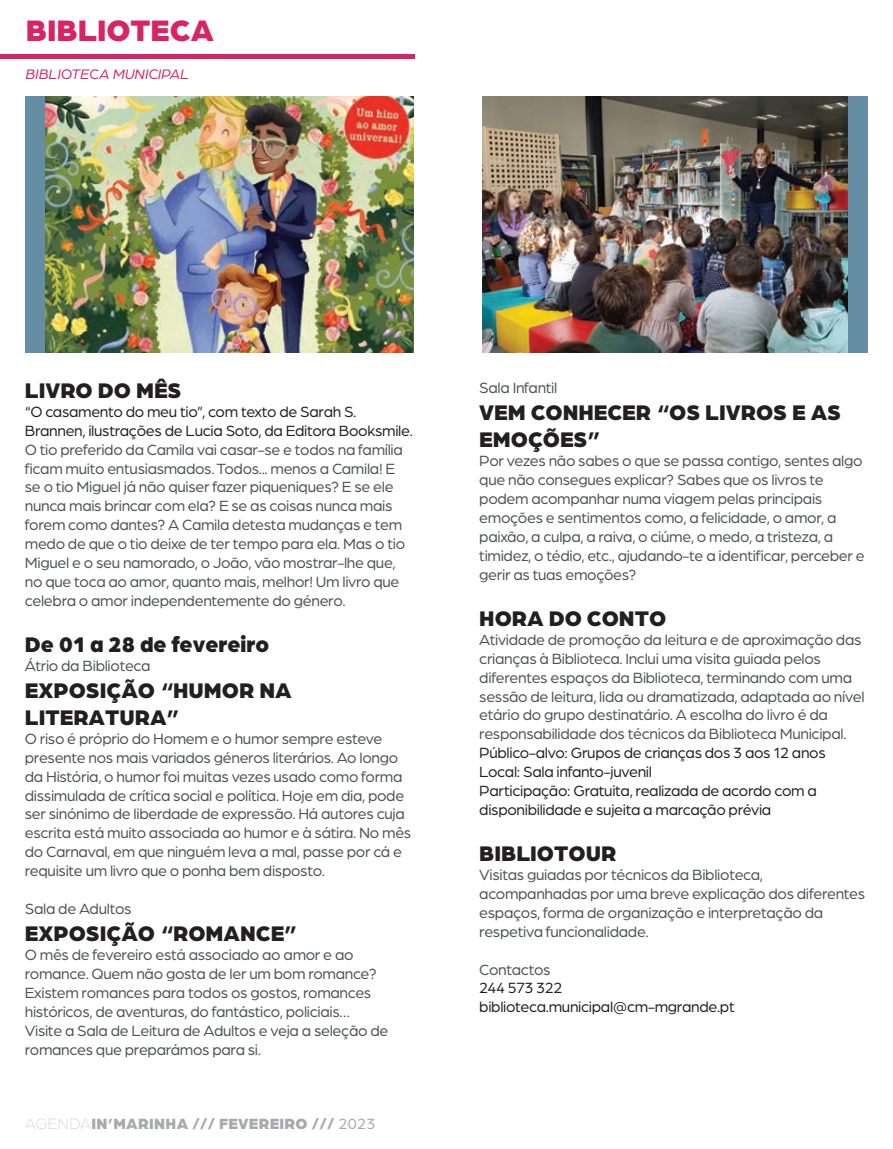
<style>
.page{position:relative;width:893px;height:1149px;background:#fff}
.page>*{position:absolute;margin:0;border:0;box-sizing:border-box;transform-origin:0 0}
.t1{font:900 31.5px "Arboria";color:#d62465}
.t2{font:900 22.5px/27px "Arboria";color:#231f20}
.t3{font:15.75px/18.9px "Arboria";letter-spacing:-.02em;color:#4f5252}
.t4{font:15.75px/18.9px "Arboria";letter-spacing:-.02em;color:#231f20}
.t5{font:900 15.75px "Arboria";letter-spacing:.02em;color:#a8a9ad}
.t6{font:italic 14.62px "Arboria";color:#d62465}
.s1{font-weight:100}
.s2{font-weight:400}
</style>
<div class="page">
<hr style="left:0;top:54px;width:414px;height:4px;background:#d62465">
<img style="left:45px;top:96px;width:368px;height:256px">
<img style="left:482px;top:96px;width:366px;height:256px">
<div style="left:25px;top:96px;width:20px;height:256px;background:#658ea5"></div>
<div style="left:848px;top:96px;width:20px;height:256px;background:#658ea5"></div>
<h1 class="t1" style="left:26px;top:7px;width:190px">BIBLIOTECA</h1>
<p class="t6" style="left:26px;top:64px;width:165px">BIBLIOTECA MUNICIPAL</p>
<h2 class="t2" style="left:25px;top:375px;width:158px">LIVRO DO MÊS</h2>
<p class="t4" style="left:25px;top:401px;width:390px">“O casamento do meu tio”, com texto de Sarah S.<br>Brannen, ilustrações de Lucia Soto, da Editora Booksmile.</p>
<p class="t3" style="left:25px;top:439px;width:382px">O tio preferido da Camila vai casar-se e todos na família ficam muito entusiasmados. Todos... menos a Camila! E se o tio Miguel já não quiser fazer piqueniques? E se ele nunca mais brincar com ela? E se as coisas nunca mais forem como dantes? A Camila detesta mudanças e tem medo de que o tio deixe de ter tempo para ela. Mas o tio Miguel e o seu namorado, o João, vão mostrar-lhe que, no que toca ao amor, quanto mais, melhor! Um livro que celebra o amor independentemente do género.</p>
<h2 class="t2" style="left:25px;top:629px;width:246px">De 01 a 28 de fevereiro</h2>
<p class="t3" style="left:25px;top:655px;width:127px">Átrio da Biblioteca</p>
<h2 class="t2" style="left:25px;top:675px;width:268px">EXPOSIÇÃO “HUMOR NA<br>LITERATURA”</h2>
<p class="t3" style="left:25px;top:728px;width:388px">O riso é próprio do Homem e o humor sempre esteve presente nos mais variados géneros literários. Ao longo da História, o humor foi muitas vezes usado como forma dissimulada de crítica social e política. Hoje em dia, pode ser sinónimo de liberdade de expressão. Há autores cuja escrita está muito associada ao humor e à sátira. No mês do Carnaval, em que ninguém leva a mal, passe por cá e requisite um livro que o ponha bem disposto.</p>
<p class="t3" style="left:25px;top:898px;width:108px">Sala de Adultos</p>
<h2 class="t2" style="left:25px;top:918px;width:274px">EXPOSIÇÃO “ROMANCE”</h2>
<p class="t3" style="left:25px;top:944px;width:365px">O mês de fevereiro está associado ao amor e ao romance. Quem não gosta de ler um bom romance?<br>Existem romances para todos os gostos, romances históricos, de aventuras, do fantástico, policiais… Visite a Sala de Leitura de Adultos e veja a seleção de romances que preparámos para si.</p>
<p class="t5" style="left:25px;top:1111px;width:352px"><span class="s1">AGENDA</span>IN’MARINHA /// FEVEREIRO /// <span class="s2">2023</span></p>
<p class="t3" style="left:479px;top:378px;width:80px">Sala Infantil</p>
<h2 class="t2" style="left:479px;top:397px;width:363px">VEM CONHECER “OS LIVROS E AS<br>EMOÇÕES”</h2>
<p class="t3" style="left:479px;top:451px;width:387px">Por vezes não sabes o que se passa contigo, sentes algo que não consegues explicar? Sabes que os livros te podem acompanhar numa viagem pelas principais emoções e sentimentos como, a felicidade, o amor, a paixão, a culpa, a raiva, o ciúme, o medo, a tristeza, a timidez, o tédio, etc., ajudando-te a identificar, perceber e gerir as tuas emoções?</p>
<h2 class="t2" style="left:479px;top:603px;width:188px">HORA DO CONTO</h2>
<p class="t3" style="left:479px;top:629px;width:387px">Atividade de promoção da leitura e de aproximação das crianças à Biblioteca. Inclui uma visita guiada pelos diferentes espaços da Biblioteca, terminando com uma sessão de leitura, lida ou dramatizada, adaptada ao nível etário do grupo destinatário. A escolha do livro é da responsabilidade dos técnicos da Biblioteca Municipal.</p>
<p class="t4" style="left:479px;top:742px;width:348px">Público-alvo: Grupos de crianças dos 3 aos 12 anos Local: Sala infanto-juvenil<br>Participação: Gratuita, realizada de acordo com a disponibilidade e sujeita a marcação prévia</p>
<h2 class="t2" style="left:479px;top:838px;width:139px">BIBLIOTOUR</h2>
<p class="t3" style="left:479px;top:864px;width:388px">Visitas guiadas por técnicos da Biblioteca, acompanhadas por uma breve explicação dos diferentes espaços, forma de organização e interpretação da respetiva funcionalidade.</p>
<p class="t3" style="left:479px;top:958px;width:73px">Contactos</p>
<p class="t4" style="left:479px;top:977px;width:257px">244 573 322 biblioteca.municipal@cm-mgrande.pt</p>
</div>
